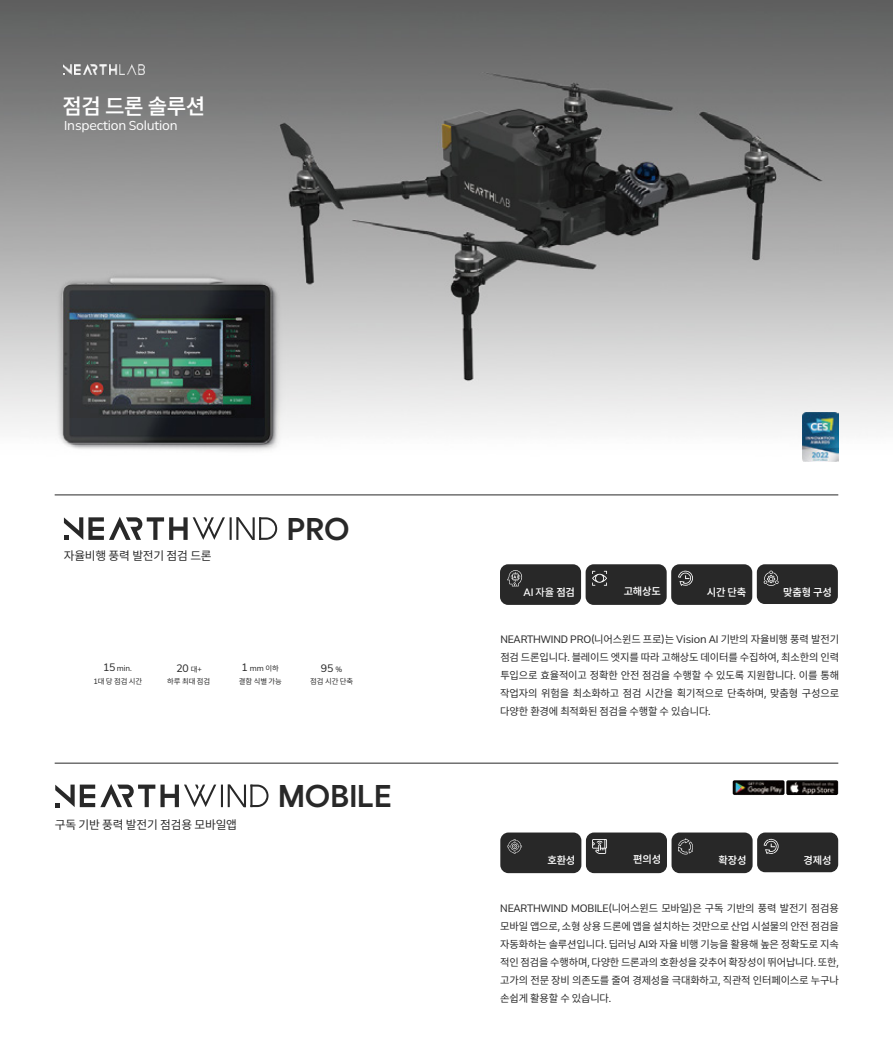
<style>
.page{position:relative;width:893px;height:1063px;background:#fff}
.page>*{position:absolute;margin:0;border:0;box-sizing:border-box;transform-origin:0 0}
.t1{font:600 31.2px "Wanted Sans";color:#282828}
.t2{font:600 21.6px "Min Sans";letter-spacing:-.015em;color:#fff}
.t3{font:12.6px "Min Sans";letter-spacing:-.015em;color:#fff}
.t4{font:12px "Min Sans";letter-spacing:-.015em;color:#282828}
.t5{font:10.5px/18px "Min Sans";letter-spacing:-.015em;color:#282828;text-align:justify}
.t6{font:600 10.5px "Min Sans";letter-spacing:-.015em;color:#fff}
.t7{font:500 10.5px "Min Sans";color:#fff}
.t8{font:7.5px/13.2px "Min Sans";letter-spacing:-.015em;color:#282828;text-align:center}
.s1{font-size:10.5px}
.s2{font-size:7.5px}
.s3{font-weight:600}
</style>
<div class="page">
<img style="left:0;top:0;width:893px;height:462px">
<hr style="left:55px;top:763px;width:783px;height:1px;background:#282828">
<hr style="left:55px;top:495px;width:783px;height:1px;background:#282828">
<img style="left:64px;top:64px;width:80px;height:10px">
<svg style="left:64px;top:517px;width:213px;height:23px"></svg>
<svg style="left:55px;top:784px;width:214px;height:23px"></svg>
<img style="left:803px;top:412px;width:35px;height:49px">
<img style="left:733px;top:780px;width:105px;height:15px">
<div style="left:500px;top:564px;width:81px;height:41px;background:#282828;border-radius:8px"></div>
<svg style="left:507px;top:570px;width:15px;height:16px"></svg>
<div style="left:757px;top:564px;width:81px;height:40px;background:#282828;border-radius:8px"></div>
<div style="left:671px;top:564px;width:81px;height:41px;background:#282828;border-radius:8px"></div>
<svg style="left:678px;top:570px;width:15px;height:16px"></svg>
<div style="left:586px;top:564px;width:81px;height:41px;background:#282828;border-radius:8px"></div>
<svg style="left:764px;top:571px;width:15px;height:15px"></svg>
<svg style="left:592px;top:571px;width:15px;height:15px"></svg>
<div style="left:757px;top:833px;width:81px;height:39px;background:#282828;border-radius:8px"></div>
<div style="left:586px;top:833px;width:81px;height:40px;background:#282828;border-radius:8px"></div>
<div style="left:500px;top:833px;width:81px;height:40px;background:#282828;border-radius:8px"></div>
<div style="left:671px;top:833px;width:82px;height:40px;background:#282828;border-radius:8px"></div>
<svg style="left:507px;top:839px;width:15px;height:15px"></svg>
<svg style="left:764px;top:839px;width:15px;height:15px"></svg>
<svg style="left:592px;top:839px;width:15px;height:15px"></svg>
<svg style="left:678px;top:838px;width:15px;height:16px"></svg>
<h2 class="t2" style="left:62px;top:94px;width:144px">점검 드론 솔루션</h2>
<p class="t3" style="left:64px;top:119px;width:115px">Inspection Solution</p>
<p class="t4" style="left:64px;top:548px;width:149px">자율비행 풍력 발전기 점검 드론</p>
<h1 class="t1" style="left:287px;top:508px;width:65px">PRO</h1>
<p class="t8" style="left:93px;top:662px;width:50px"><span class="s1">15</span> min.<br>1대 당 점검 시간</p>
<p class="t8" style="left:239px;top:662px;width:44px"><span class="s1">1</span> mm 이하 결함 식별 가능</p>
<p class="t5" style="left:176px;top:659px;width:27px">20 <span class="s2">대+</span></p>
<p class="t5" style="left:321px;top:659px;width:23px">95 <span class="s2">%</span></p>
<p class="t8" style="left:167px;top:675px;width:44px">하루 최대 점검</p>
<p class="t8" style="left:310px;top:675px;width:44px">점검 시간 단축</p>
<h1 class="t1" style="left:278px;top:775px;width:115px">MOBILE</h1>
<p class="t4" style="left:55px;top:818px;width:184px">구독 기반 풍력 발전기 점검용 모바일앱</p>
<p class="t7" style="left:524px;top:586px;width:53px">AI 자율 <span class="s3">점검</span></p>
<p class="t6" style="left:624px;top:585px;width:39px">고해상도</p>
<p class="t6" style="left:707px;top:586px;width:41px">시간 단축</p>
<p class="t6" style="left:783px;top:586px;width:50px">맞춤형 구성</p>
<p class="t5" style="left:500px;top:631px;width:340px">NEARTHWIND PRO(니어스윈드 프로)는 Vision AI 기반의 자율비행 풍력 발전기 점검 드론입니다. 블레이드 엣지를 따라 고해상도 데이터를 수집하여, 최소한의 인력 투입으로 효율적이고 정확한 안전 점검을 수행할 수 있도록 지원합니다. 이를 통해 작업자의 위험을 최소화하고 점검 시간을 획기적으로 단축하며, 맞춤형 구성으로 다양한 환경에 최적화된 점검을 수행할 수 있습니다.</p>
<p class="t6" style="left:547px;top:854px;width:29px">호환성</p>
<p class="t6" style="left:633px;top:854px;width:29px">편의성</p>
<p class="t6" style="left:719px;top:854px;width:29px">확장성</p>
<p class="t6" style="left:804px;top:854px;width:29px">경제성</p>
<p class="t5" style="left:500px;top:899px;width:340px">NEARTHWIND MOBILE(니어스윈드 모바일)은 구독 기반의 풍력 발전기 점검용 모바일 앱으로, 소형 상용 드론에 앱을 설치하는 것만으로 산업 시설물의 안전 점검을 자동화하는 솔루션입니다. 딥러닝 AI와 자율 비행 기능을 활용해 높은 정확도로 지속 적인 점검을 수행하며, 다양한 드론과의 호환성을 갖추어 확장성이 뛰어납니다. 또한, 고가의 전문 장비 의존도를 줄여 경제성을 극대화하고, 직관적 인터페이스로 누구나 손쉽게 활용할 수 있습니다.</p>
</div>
